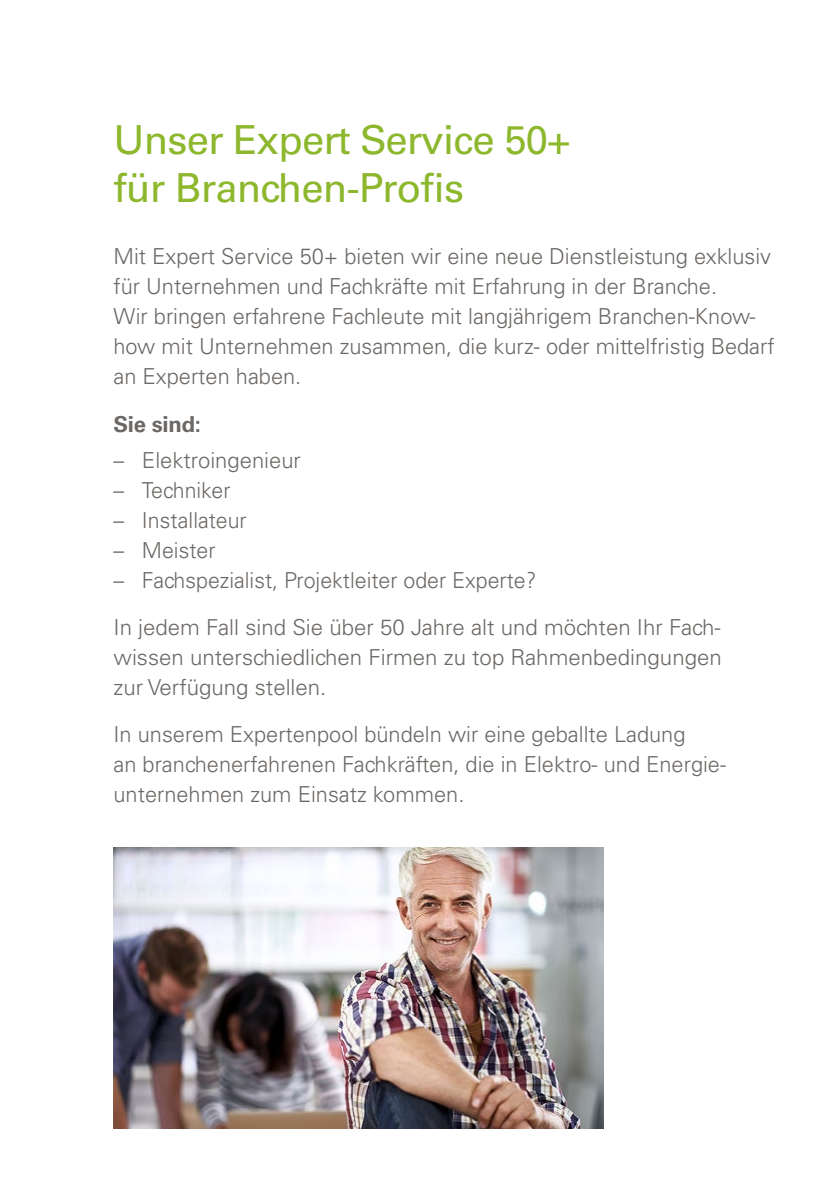
<style>
.page{position:relative;width:840px;height:1191px;background:#fff}
.page>*{position:absolute;margin:0;border:0;box-sizing:border-box;transform-origin:0 0}
.Haupttitel_Grün_20pt{font:40px/48px "Univers LT Std";letter-spacing:-.02em;color:#8db72c}
.Lead{font:300 22px/30px "Univers LT Std";color:#6b6764}
.Lead-2{font:700 22px "Univers LT Std";letter-spacing:-.01em;color:#6b6764}
</style>
<div class="page">
<img style="left:113px;top:848px;width:489px;height:280px">
<p class="Haupttitel_Grün_20pt" style="left:113px;top:116px;width:458px">Unser Expert Service 50+ für Branchen-Profis</p>
<p class="Lead" style="left:113px;top:241px;width:662px">Mit Expert Service 50+ bieten wir eine neue Dienstleistung exklusiv für Unternehmen und Fachkräfte mit Erfahrung in der Branche.<br>Wir bringen erfahrene Fachleute mit langjährigem Branchen-Know&shy;how mit Unternehmen zusammen, die kurz- oder mittelfristig Bedarf an Experten haben.</p>
<p class="Lead-2" style="left:113px;top:411px;width:89px">Sie sind:</p>
<p class="Lead" style="left:113px;top:445px;width:189px">– Elektroingenieur</p>
<p class="Lead" style="left:113px;top:475px;width:118px">– Techniker</p>
<p class="Lead" style="left:113px;top:505px;width:135px">– Installateur</p>
<p class="Lead" style="left:113px;top:535px;width:103px">– Meister</p>
<p class="Lead" style="left:113px;top:565px;width:424px">– Fachspezialist, Projektleiter oder Experte?</p>
<p class="Lead" style="left:113px;top:612px;width:609px;text-align:justify">In jedem Fall sind Sie über 50 Jahre alt und möchten Ihr Fach&shy;wissen unterschiedlichen Firmen zu top Rahmenbedingungen zur Verfügung stellen.</p>
<p class="Lead" style="left:113px;top:719px;width:613px">In unserem Expertenpool bündeln wir eine geballte Ladung<br>an branchenerfahrenen Fachkräften, die in Elektro- und Energie&shy;unternehmen zum Einsatz kommen.</p>
</div>
